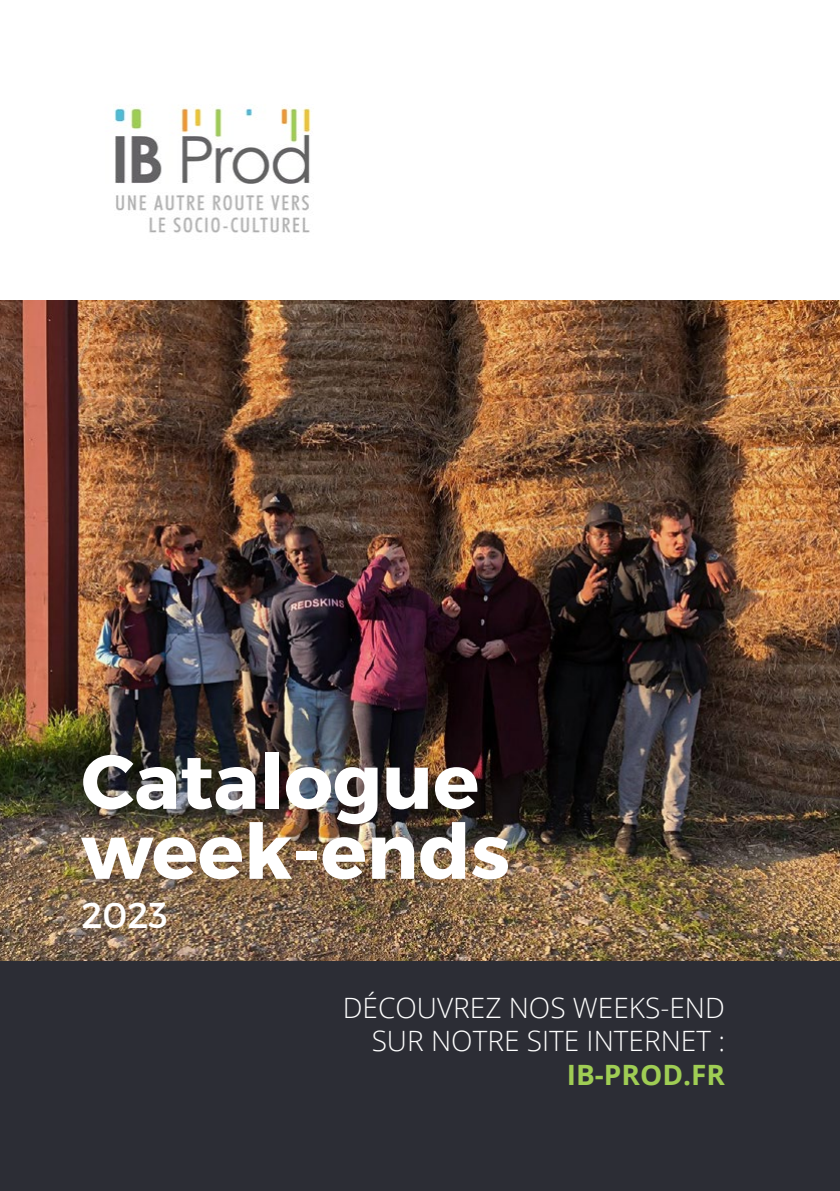
<style>
.page{position:relative;width:840px;height:1191px;background:#fff}
.page>*{position:absolute;margin:0;border:0;box-sizing:border-box;transform-origin:0 0}
.t1{font:700 76.4px/70px "Montserrat";color:#fff}
.t2{font:36px "Montserrat";color:#fff}
.t3{font:300 28px/33.6px "Open Sans";color:#fff;text-align:right}
.t4{font:700 28px "Open Sans";color:#9fcd54}
</style>
<div class="page">
<img style="left:0;top:300px;width:839px;height:656px">
<img style="left:114px;top:106px;width:197px;height:127px">
<div style="left:0;top:956px;width:839px;height:235px;background:#000;opacity:.35"></div>
<div style="left:0;top:961px;width:839px;height:230px;background:#2c2d35"></div>
<h1 class="t1" style="left:81px;top:748px;width:430px">Catalogue week-ends</h1>
<p class="t2" style="left:81px;top:893px;width:88px">2023</p>
<p class="t3" style="left:342px;top:990px;width:383px">DÉCOUVREZ NOS WEEKS-END<br>SUR NOTRE SITE INTERNET :</p>
<p class="t4" style="left:566px;top:1055px;width:160px">IB-PROD.FR</p>
</div>
